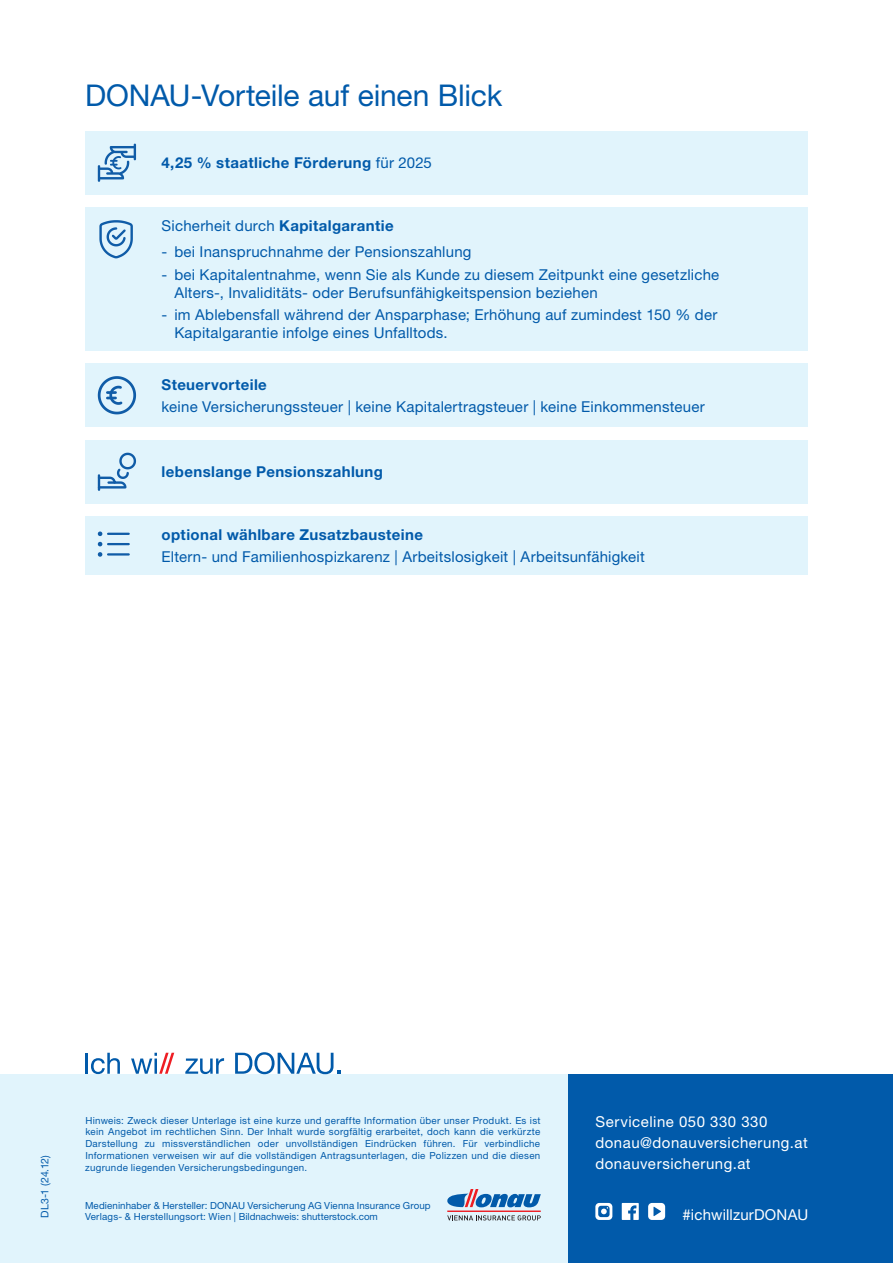
<style>
.page{position:relative;width:893px;height:1263px;background:#fff}
.page>*{position:absolute;margin:0;border:0;box-sizing:border-box;transform-origin:0 0}
.t1{font:30px "Helvetica Neue LT Pro";letter-spacing:-.005em;color:#015aaa}
.t2{font:15px/18px "Helvetica Neue LT Pro";letter-spacing:.015em;color:#015aaa}
.t3{font:700 15px "Helvetica Neue LT Pro";letter-spacing:.025em;color:#015aaa}
.t4{font:15px/21px "Helvetica Neue LT Pro";letter-spacing:.035em;color:#fff}
.t5{font:15px "Helvetica Neue LT Pro";letter-spacing:.015em;color:#fff}
.t6{font:10.5px "Helvetica Neue LT Pro";color:#015aaa}
.t7{font:9.75px/11.7px "Helvetica Neue LT Pro";letter-spacing:.015em;color:#015aaa;text-align:justify}
.s1{font-weight:400}
.s2{font-weight:700}
</style>
<div class="page">
<div style="left:0;top:1074px;width:570px;height:189px;background:#e1f4fc"></div>
<hr style="left:85px;top:1053px;width:3px;height:21px;background:#015aaa">
<svg style="left:91px;top:1053px;width:29px;height:21px"></svg>
<svg style="left:185px;top:1058px;width:39px;height:16px"></svg>
<svg style="left:235px;top:1052px;width:105px;height:22px"></svg>
<svg style="left:131px;top:1053px;width:43px;height:21px"></svg>
<div style="left:568px;top:1074px;width:325px;height:189px;background:#015aaa"></div>
<svg style="left:447px;top:1189px;width:94px;height:18px"></svg>
<hr style="left:447px;top:1210px;width:94px;height:2px;background:#ee1d23">
<svg style="left:447px;top:1215px;width:94px;height:5px"></svg>
<svg style="left:648px;top:1203px;width:17px;height:17px"></svg>
<svg style="left:622px;top:1203px;width:17px;height:17px"></svg>
<svg style="left:595px;top:1203px;width:17px;height:17px"></svg>
<div style="left:85px;top:131px;width:723px;height:64px;background:#e1f4fc"></div>
<svg style="left:98px;top:144px;width:38px;height:38px"></svg>
<div style="left:85px;top:207px;width:723px;height:144px;background:#e1f4fc"></div>
<svg style="left:99px;top:220px;width:34px;height:38px"></svg>
<div style="left:85px;top:363px;width:723px;height:64px;background:#e1f4fc"></div>
<svg style="left:98px;top:376px;width:38px;height:38px"></svg>
<div style="left:85px;top:440px;width:723px;height:64px;background:#e1f4fc"></div>
<svg style="left:98px;top:453px;width:38px;height:37px"></svg>
<div style="left:85px;top:516px;width:723px;height:59px;background:#e1f4fc"></div>
<hr style="left:108px;top:533px;width:21px;height:2px;background:#105ca7">
<hr style="left:108px;top:543px;width:21px;height:2px;background:#105ca7">
<svg style="left:98px;top:531px;width:5px;height:26px"></svg>
<hr style="left:108px;top:553px;width:21px;height:2px;background:#105ca7">
<h1 class="t1" style="left:85px;top:77px;width:419px">DONAU-Vorteile auf einen Blick</h1>
<h2 class="t3" style="left:162px;top:153px;width:272px">4,25 % staatliche Förderung <span class="s1">für 2025</span></h2>
<h2 class="t2" style="left:162px;top:216px;width:234px">Sicherheit durch <span class="s2">Kapitalgarantie</span></h2>
<h2 class="t2" style="left:162px;top:243px;width:311px">- bei Inanspruchnahme der Pensionszahlung</h2>
<h2 class="t2" style="left:174px;top:265px;width:546px;text-indent:-13px">- bei Kapitalentnahme, wenn Sie als Kunde zu diesem Zeitpunkt eine gesetzliche<br>Alters-, Invaliditäts- oder Berufsunfähigkeitspension beziehen</h2>
<h2 class="t2" style="left:174px;top:305px;width:545px;text-indent:-13px">- im Ablebensfall während der Ansparphase; Erhöhung auf zumindest 150 % der<br>Kapitalgarantie infolge eines Unfalltods.</h2>
<h2 class="t3" style="left:162px;top:375px;width:107px">Steuervorteile</h2>
<h2 class="t2" style="left:162px;top:397px;width:545px">keine Versicherungssteuer | keine Kapitalertragsteuer | keine Einkommensteuer</h2>
<h2 class="t3" style="left:162px;top:463px;width:223px">lebenslange Pensionszahlung</h2>
<h2 class="t3" style="left:162px;top:525px;width:263px">optional wählbare Zusatzbausteine</h2>
<h2 class="t2" style="left:162px;top:547px;width:485px">Eltern- und Familienhospizkarenz | Arbeitslosigkeit | Arbeitsunfähigkeit</h2>
<p class="t6" style="left:38px;top:1218px;width:64px;rotate:-90deg">DL3-1 (24.12)</p>
<p class="t7" style="left:85px;top:1114px;width:457px">Hinweis: Zweck dieser Unterlage ist eine kurze und geraffte Information über unser Produkt. Es ist kein Angebot im rechtlichen Sinn. Der Inhalt wurde sorgfältig erarbeitet, doch kann die verkürzte Darstellung zu missverständlichen oder unvollständigen Eindrücken führen. Für verbindliche Informationen verweisen wir auf die vollständigen Antragsunterlagen, die Polizzen und die diesen zugrunde liegenden Versicherungsbedingungen.</p>
<h2 class="t4" style="left:595px;top:1111px;width:214px">Serviceline 050 330 330 donau@donauversicherung.at donauversicherung.at</h2>
<h2 class="t5" style="left:683px;top:1205px;width:127px">#ichwillzurDONAU</h2>
<p class="t7" style="left:85px;top:1199px;width:347px">Medieninhaber &amp; Hersteller: DONAU Versicherung AG Vienna Insurance Group</p>
<p class="t7" style="left:85px;top:1211px;width:294px">Verlags- &amp; Herstellungsort: Wien | Bildnachweis: shutterstock.com</p>
</div>
